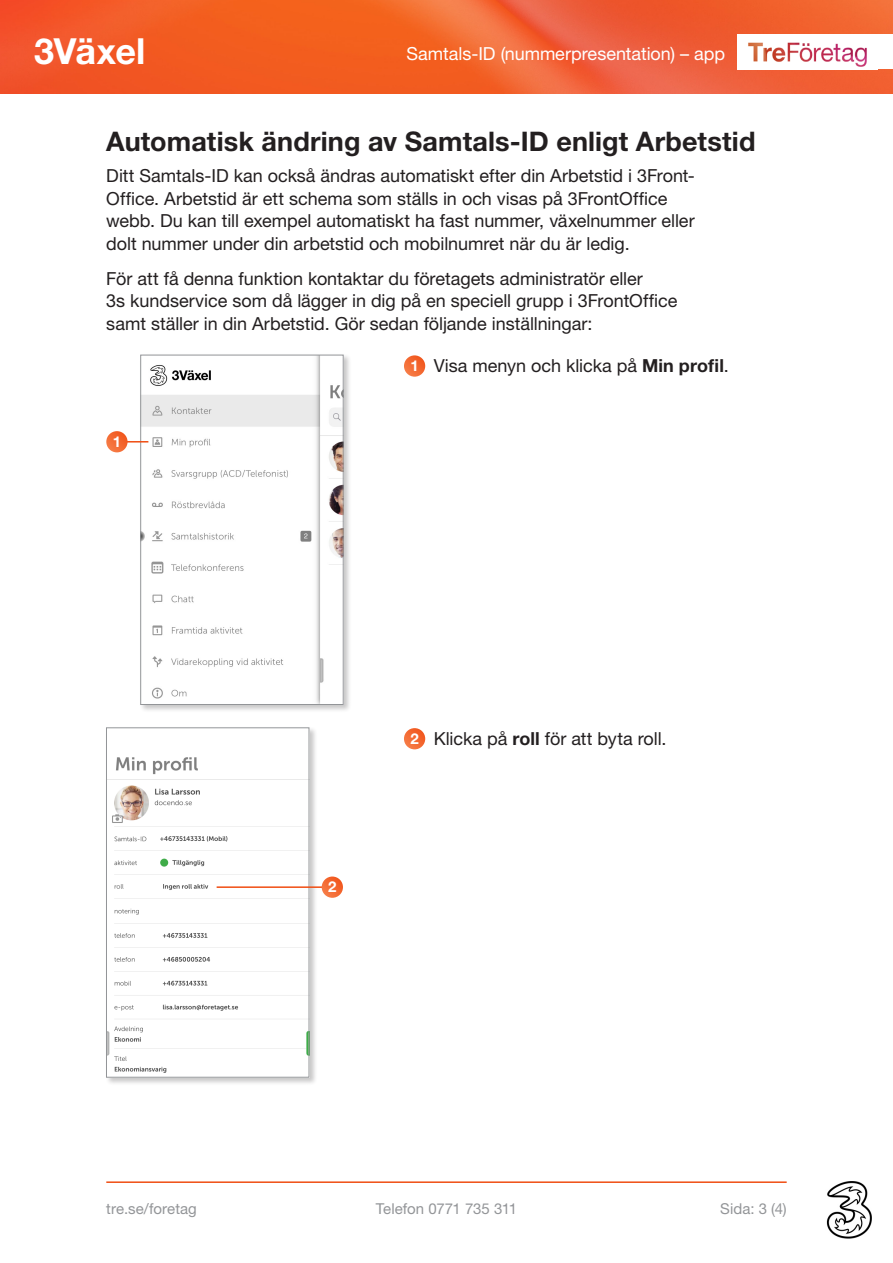
<style>
.page{position:relative;width:893px;height:1263px;background:#fff}
.page>*{position:absolute;margin:0;border:0;box-sizing:border-box;transform-origin:0 0}
.t1{font:700 36px "Helvetica Neue LT Std";letter-spacing:-.01em;color:#fff}
.Rubrik_2{font:700 27px "Helvetica Neue LT Std";letter-spacing:.005em;color:#231f20}
.Brödtext{font:18px/22.5px "Helvetica Neue LT Std";letter-spacing:-.005em;color:#231f20}
.Steg_för_steg{font:18px "Helvetica Neue LT Std";letter-spacing:-.005em;color:#231f20}
.t2{font:18px "Helvetica Neue LT Std";color:#fff}
.t3{font:15px "Helvetica Neue LT Std";letter-spacing:.005em;color:#939598}
.Bildrubrik{font:700 15px "Helvetica Neue LT Std";color:#fff}
.s1{font-weight:700}
</style>
<div class="page">
<hr style="left:106px;top:1181px;width:681px;height:2px;background:#f04d12">
<img style="left:826px;top:1181px;width:46px;height:58px">
<img style="left:0;top:0;width:893px;height:94px">
<div style="left:738px;top:35px;width:155px;height:34px;background:#fff"></div>
<img style="left:748px;top:42px;width:119px;height:25px">
<div style="left:139px;top:354px;width:212px;height:359px;background:#231f20;opacity:.25"></div>
<img style="left:142px;top:357px;width:199px;height:346px">
<div style="left:140px;top:355px;width:203px;height:350px;border:1px solid #939598"></div>
<hr style="left:116px;top:441px;width:32px;height:1px;background:#f04d12">
<svg style="left:106px;top:431px;width:22px;height:21px"></svg>
<svg style="left:404px;top:355px;width:21px;height:22px"></svg>
<div style="left:105px;top:726px;width:212px;height:359px;background:#231f20;opacity:.25"></div>
<img style="left:108px;top:730px;width:199px;height:345px">
<div style="left:106px;top:728px;width:203px;height:349px;border:1px solid #939598"></div>
<hr style="left:217px;top:886px;width:116px;height:2px;background:#f04d12">
<svg style="left:322px;top:876px;width:21px;height:22px"></svg>
<svg style="left:404px;top:728px;width:21px;height:21px"></svg>
<h1 class="t1" style="left:34px;top:29px;width:113px">3Växel</h1>
<p class="t2" style="left:406px;top:43px;width:320px">Samtals-ID (nummerpresentation) – app</p>
<p class="Rubrik_2" style="left:106px;top:125px;width:651px">Automatisk ändring av Samtals-ID enligt Arbetstid</p>
<p class="Brödtext" style="left:106px;top:164px;width:590px">Ditt Samtals-ID kan också ändras automatiskt efter din Arbetstid i 3Front-Office. Arbetstid är ett schema som ställs in och visas på 3FrontOffice webb. Du kan till exempel automatiskt ha fast nummer, växelnummer eller dolt nummer under din arbetstid och mobilnumret när du är ledig.</p>
<p class="Brödtext" style="left:106px;top:267px;width:573px">För att få denna funktion kontaktar du företagets administratör eller<br>3s kundservice som då lägger in dig på en speciell grupp i 3FrontOffice samt ställer in din Arbetstid. Gör sedan följande inställningar:</p>
<p class="Bildrubrik" style="left:113px;top:432px;width:10px">1</p>
<p class="Bildrubrik" style="left:410px;top:356px;width:10px">1</p>
<p class="Steg_för_steg" style="left:434px;top:355px;width:297px">Visa menyn och klicka på <span class="s1">Min profil</span>.</p>
<p class="Bildrubrik" style="left:328px;top:877px;width:10px">2</p>
<p class="Bildrubrik" style="left:410px;top:729px;width:10px">2</p>
<p class="Steg_för_steg" style="left:434px;top:728px;width:234px">Klicka på <span class="s1">roll</span> för att byta roll.</p>
<p class="t3" style="left:106px;top:1200px;width:92px">tre.se/foretag</p>
<p class="t3" style="left:376px;top:1200px;width:143px">Telefon 0771 735 311</p>
<p class="t3" style="left:720px;top:1200px;width:68px">Sida: 3 (4)</p>
</div>
